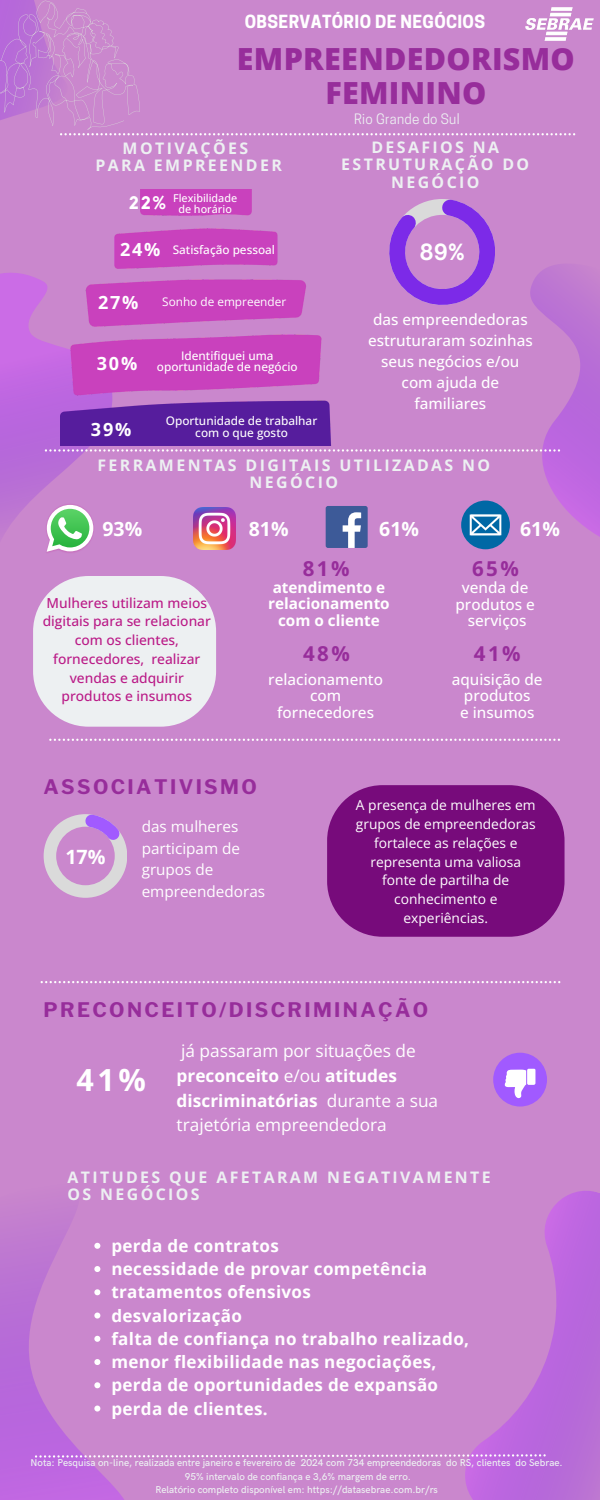
<style>
.page{position:relative;width:600px;height:1500px;background:#ca87cd}
.page>*{position:absolute;margin:0;border:0;box-sizing:border-box;transform-origin:0 0}
.t1{font:800 30.5px/33.8px "Open Sans";letter-spacing:.01em;color:#972d9b;text-align:center}
.t2{font:700 30.5px "Open Sans";color:#fff}
.t3{font:700 21.4px "Open Sauce One";color:#fff}
.t4{font:700 20.5px "Open Sans";letter-spacing:.12em;color:#972d9b}
.t5{font:700 19.9px "Libre Franklin";letter-spacing:.12em;color:#972d9b}
.t6{font:700 19.7px "Open Sans";color:#fff}
.t7{font:700 19.5px "Open Sans";color:#fff}
.t8{font:700 18.1px "Open Sans";letter-spacing:.1em;color:#fff}
.t9{font:700 18.1px "Kollektif";color:#fff}
.t10{font:17.3px/24.8px "Open Sans";color:#fff}
.t11{font:700 17px "Open Sans";letter-spacing:.02em;color:#fff}
.t12{font:700 17px "Cooper Hewitt";letter-spacing:.02em;color:#fff}
.t13{font:700 15.9px/17.2px "Open Sans";letter-spacing:.15em;color:#edf0f2;text-align:center}
.t14{font:500 15.3px/16.5px "Open Sans";color:#fff;text-align:center}
.t15{font:15.3px/21.8px "Open Sans";color:#fff}
.t16{font:700 15.3px/16.5px "Open Sans";color:#fff;text-align:center}
.t17{font:13.8px/18.8px "Open Sans";color:#fff;text-align:center}
.t18{font:500 13.8px/18.8px "Open Sans";color:#ba1a87;text-align:center}
.t19{font:13.5px "Cooper Hewitt";letter-spacing:.02em;color:#edf0f2}
.t20{font:500 11.8px "Open Sans";color:#fff}
.t21{font:11.8px "Open Sans";color:#fff}
.t22{font:500 10.8px "Open Sans";color:#fff}
.t23{font:500 10px "HK Grotesk";color:#edf0f2}
.s1{font-weight:700}
</style>
<div class="page">
<svg style="left:0;top:1224px;width:124px;height:276px"></svg>
<svg style="left:465px;top:1191px;width:135px;height:309px"></svg>
<svg style="left:0;top:305px;width:90px;height:297px"></svg>
<svg style="left:461px;top:281px;width:139px;height:269px"></svg>
<img style="left:575px;top:18px;width:19px;height:12px">
<svg style="left:49px;top:739px;width:511px;height:2px"></svg>
<img style="left:60px;top:305px;width:271px;height:141px">
<svg style="left:0;top:0;width:575px;height:305px"></svg>
<svg style="left:35px;top:1454px;width:511px;height:4px"></svg>
<svg style="left:45px;top:449px;width:515px;height:3px"></svg>
<div style="left:33px;top:576px;width:183px;height:151px;background:#edf0f2;border-radius:56px"></div>
<img style="left:44px;top:503px;width:50px;height:51px">
<svg style="left:47px;top:505px;width:46px;height:47px"></svg>
<img style="left:193px;top:508px;width:42px;height:42px">
<div style="left:326px;top:506px;width:42px;height:42px;background:#3d5a98;border-radius:2px"></div>
<svg style="left:343px;top:512px;width:18px;height:36px"></svg>
<div style="left:461px;top:501px;width:49px;height:48px;background:#0068a5;border-radius:50%"></div>
<svg style="left:470px;top:515px;width:31px;height:20px"></svg>
<div style="left:327px;top:785px;width:238px;height:152px;background:#770b7b;border-radius:56px"></div>
<svg style="left:44px;top:814px;width:83px;height:84px"></svg>
<svg style="left:41px;top:981px;width:519px;height:2px"></svg>
<div style="left:493px;top:1053px;width:54px;height:54px;background:#a15aff;border-radius:50%"></div>
<svg style="left:505px;top:1069px;width:30px;height:29px"></svg>
<svg style="left:94px;top:1243px;width:6px;height:6px"></svg>
<svg style="left:94px;top:1266px;width:6px;height:6px"></svg>
<svg style="left:94px;top:1289px;width:6px;height:6px"></svg>
<svg style="left:94px;top:1313px;width:6px;height:6px"></svg>
<svg style="left:94px;top:1336px;width:6px;height:6px"></svg>
<svg style="left:94px;top:1359px;width:6px;height:6px"></svg>
<svg style="left:94px;top:1382px;width:6px;height:6px"></svg>
<svg style="left:94px;top:1406px;width:6px;height:6px"></svg>
<h5 class="t12" style="left:245px;top:15px;width:242px">OBSERVATÓRIO DE NEGÓCIOS</h5>
<p class="t1" style="left:237px;top:42px;width:339px">EMPREENDEDORISMO<br>FEMININO</p>
<h3 class="t13" style="left:95px;top:139px;width:188px">MOTIVAÇÕES<br>PARA EMPREENDER</h3>
<h3 class="t9" style="left:129px;top:194px;width:39px">22%</h3>
<p class="t22" style="left:173px;top:191px;width:66px">Flexibilidade</p>
<p class="t22" style="left:178px;top:201px;width:55px">de horário</p>
<p class="t8" style="left:120px;top:237px;width:42px">24%</p>
<p class="t20" style="left:173px;top:242px;width:104px">Satisfação pessoal</p>
<p class="t8" style="left:98px;top:290px;width:42px">27%</p>
<h3 class="t21" style="left:162px;top:294px;width:125px">Sonho de empreender</h3>
<h3 class="t20" style="left:181px;top:347px;width:94px">Identifiquei uma</h3>
<p class="t8" style="left:97px;top:350px;width:42px">30%</p>
<h3 class="t20" style="left:157px;top:358px;width:142px">oportunidade de negócio</h3>
<p class="t20" style="left:166px;top:413px;width:153px">Oportunidade de trabalhar</p>
<h3 class="t8" style="left:91px;top:417px;width:42px">39%</h3>
<p class="t20" style="left:195px;top:424px;width:94px">com o que gosto</p>
<h5 class="t19" style="left:354px;top:114px;width:107px">Rio Grande do Sul</h5>
<p class="t13" style="left:341px;top:138px;width:189px">DESAFIOS NA<br>ESTRUTURAÇÃO DO<br>NEGÓCIO</p>
<h2 class="t3" style="left:420px;top:239px;width:47px">89%</h2>
<p class="t14" style="left:368px;top:309px;width:166px;line-height:21px">das empreendedoras estruturaram sozinhas seus negócios e/ou com ajuda de familiares</p>
<h6 class="t13" style="left:97px;top:456px;width:394px">FERRAMENTAS DIGITAIS UTILIZADAS NO<br>NEGÓCIO</h6>
<h5 class="t7" style="left:249px;top:515px;width:41px">81%</h5>
<p class="t7" style="left:379px;top:515px;width:41px">61%</p>
<p class="t7" style="left:520px;top:515px;width:41px">61%</p>
<h2 class="t4" style="left:303px;top:554px;width:48px">81%</h2>
<h2 class="t4" style="left:472px;top:554px;width:48px">65%</h2>
<p class="t7" style="left:102px;top:515px;width:41px">93%</p>
<h2 class="t18" style="left:43px;top:593px;width:170px">Mulheres utilizam meios digitais para se relacionar com os clientes, fornecedores, realizar vendas e adquirir produtos e insumos</h2>
<p class="t16" style="left:268px;top:579px;width:123px">atendimento e relacionamento com o cliente</p>
<h6 class="t14" style="left:456px;top:579px;width:81px">venda de produtos e serviços</h6>
<h2 class="t4" style="left:303px;top:639px;width:48px">48%</h2>
<h2 class="t4" style="left:474px;top:639px;width:48px">41%</h2>
<h6 class="t14" style="left:268px;top:670px;width:116px">relacionamento com fornecedores</h6>
<h2 class="t14" style="left:452px;top:670px;width:92px">aquisição de produtos<br>e insumos</h2>
<h3 class="t5" style="left:44px;top:775px;width:215px">ASSOCIATIVISMO</h3>
<h3 class="t6" style="left:65px;top:843px;width:42px">17%</h3>
<h1 class="t15" style="left:142px;top:815px;width:125px">das mulheres participam de grupos de empreendedoras</h1>
<h6 class="t17" style="left:356px;top:796px;width:181px">A presença de mulheres em grupos de empreendedoras fortalece as relações e representa uma valiosa fonte de partilha de conhecimento e experiências.</h6>
<h6 class="t5" style="left:44px;top:998px;width:386px">PRECONCEITO/DISCRIMINAÇÃO</h6>
<h2 class="t10" style="left:177px;top:1038px;width:263px">já passaram por situações de <span class="s1">preconceito</span> e/ou <span class="s1">atitudes discriminatórias</span> durante a sua trajetória empreendedora</h2>
<p class="t2" style="left:76px;top:1058px;width:71px">41%</p>
<p class="t13" style="left:68px;top:1168px;width:425px;text-align:left">ATITUDES QUE AFETARAM NEGATIVAMENTE<br>OS NEGÓCIOS</p>
<p class="t11" style="left:111px;top:1234px;width:169px">perda de contratos</p>
<h2 class="t11" style="left:111px;top:1257px;width:317px">necessidade de provar competência</h2>
<h1 class="t11" style="left:111px;top:1280px;width:201px">tratamentos ofensivos</h1>
<h4 class="t11" style="left:111px;top:1303px;width:132px">desvalorização</h4>
<p class="t11" style="left:111px;top:1327px;width:359px">falta de confiança no trabalho realizado,</p>
<h5 class="t11" style="left:111px;top:1350px;width:327px">menor flexibilidade nas negociações,</h5>
<p class="t11" style="left:111px;top:1373px;width:328px">perda de oportunidades de expansão</p>
<p class="t11" style="left:111px;top:1396px;width:158px">perda de clientes.</p>
<h2 class="t23" style="left:31px;top:1457px;width:534px">Nota: Pesquisa on-line, realizada entre janeiro e fevereiro de 2024 com 734 empreendedoras do RS, clientes do Sebrae.</h2>
<h2 class="t23" style="left:185px;top:1471px;width:228px">95% intervalo de confiança e 3,6% margem de erro.</h2>
<p class="t23" style="left:155px;top:1484px;width:284px">Relatório completo disponível em: https://datasebrae.com.br/rs</p>
</div>
